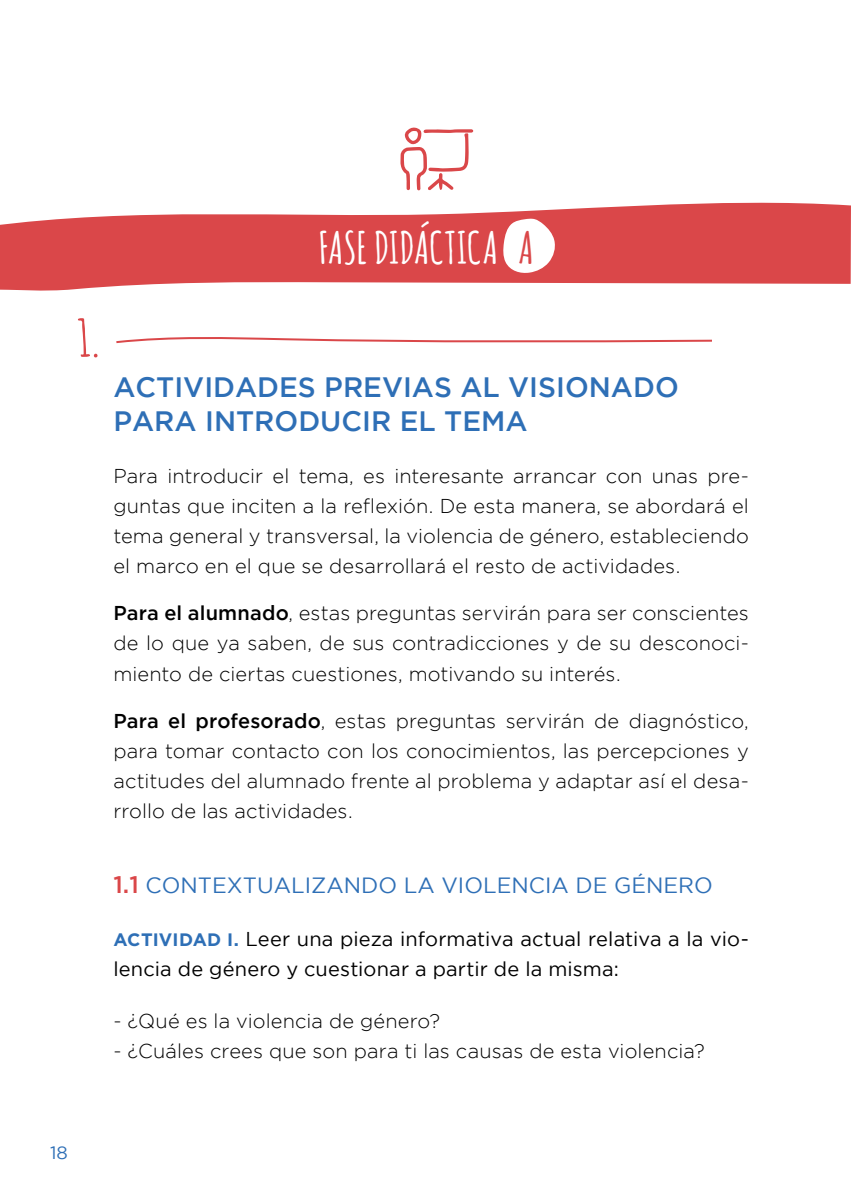
<style>
.page{position:relative;width:851px;height:1191px;background:#fff}
.page>*{position:absolute;margin:0;border:0;box-sizing:border-box;transform-origin:0 0}
.t1{font:700 50px "Amatic SC";color:#da4749}
.t2{font:700 44px "Amatic SC";letter-spacing:.005em;color:#fff}
.t3{font:500 28px/34px "Gotham";color:#2e6fb6}
.t4{font:22px "Gotham";color:#2e6fb6}
.t5{font:300 20px/30px "Gotham";letter-spacing:.005em;color:#000;text-align:justify}
.t6{font:20px/30px "Gotham";letter-spacing:.005em;color:#000}
.t7{font:18px "Gotham";color:#2e6fb6}
.s1{color:#da4749}
.s2{font-weight:500}
.s3{font-weight:500;font-size:24px;color:#da4749}
.s4{font-weight:700;font-size:18px;color:#2e6fb6}
</style>
<div class="page">
<svg style="left:0;top:202px;width:850px;height:89px;fill:#da4749"></svg>
<svg style="left:400px;top:127px;width:73px;height:63px"></svg>
<svg style="left:502px;top:218px;width:54px;height:56px"></svg>
<svg style="left:116px;top:337px;width:596px;height:7px"></svg>
<h2 class="t2" style="left:319px;top:217px;width:216px">FASE DIDÁCTICA <span class="s1">A</span></h2>
<h1 class="t1" style="left:77px;top:302px;width:25px">1.</h1>
<h3 class="t3" style="left:113px;top:369px;width:566px">ACTIVIDADES PREVIAS AL VISIONADO<br>PARA INTRODUCIR EL TEMA</h3>
<p class="t5" style="left:113px;top:461px;width:636px">Para introducir el tema, es interesante arrancar con unas pre&shy;guntas que inciten a la reflexión. De esta manera, se abordará el tema general y transversal, la violencia de género, estableciendo el marco en el que se desarrollará el resto de actividades.</p>
<p class="t5" style="left:113px;top:598px;width:636px"><span class="s2">Para el alumnado</span>, estas preguntas servirán para ser conscientes de lo que ya saben, de sus contradicciones y de su desconoci&shy;miento de ciertas cuestiones, motivando su interés.</p>
<p class="t5" style="left:113px;top:705px;width:637px"><span class="s2">Para el profesorado</span>, estas preguntas servirán de diagnóstico, para tomar contacto con los conocimientos, las percepciones y actitudes del alumnado frente al problema y adaptar así el desa&shy;rrollo de las actividades.</p>
<p class="t4" style="left:113px;top:871px;width:65px"><span class="s3">1.1</span> Conte</p>
<p class="t4" style="left:227px;top:871px;width:30px">xtuali</p>
<p class="t4" style="left:311px;top:871px;width:34px">zando</p>
<p class="t4" style="left:404px;top:871px;width:53px">la violencia</p>
<p class="t4" style="left:575px;top:871px;width:56px">de género</p>
<p class="t6" style="left:113px;top:923px;width:636px"><span class="s4">ACTIVIDAD I.</span> Leer una pieza informativa actual relativa a la vio&shy;lencia de género y cuestionar a partir de la misma:</p>
<p class="t5" style="left:113px;top:1005px;width:328px">- ¿Qué es la violencia de género?</p>
<p class="t5" style="left:113px;top:1035px;width:592px">- ¿Cuáles crees que son para ti las causas de esta violencia?</p>
<p class="t7" style="left:50px;top:1140px;width:19px">18</p>
</div>
